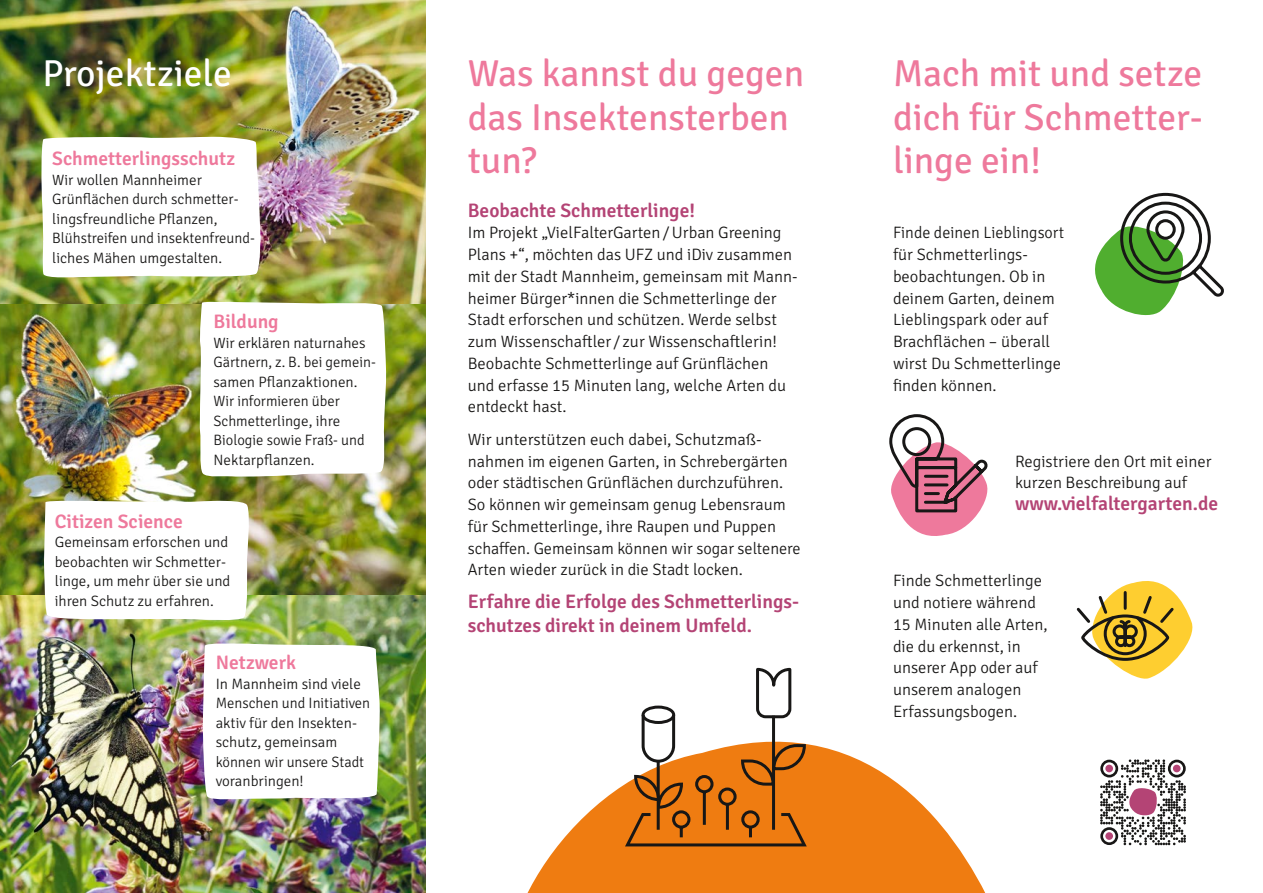
<style>
.page{position:relative;width:1263px;height:893px;background:#fff}
.page>*{position:absolute;margin:0;border:0;box-sizing:border-box;transform-origin:0 0}
.t1{font:37.5px/43.5px "Signika Negative";color:#ee799c}
.t2{font:37.5px "Signika Negative";color:#fff}
.t3{font:600 19.5px/24px "Signika Negative";color:#b44475}
.t4{font:600 19.5px "Signika Negative";color:#ee799c}
.t5{font:300 16.5px/21.8px "Signika Negative";color:#181716}
.t6{font:300 15px/19.5px "Signika Negative";color:#181716}
</style>
<div class="page">
<svg style="left:527px;top:744px;width:459px;height:149px;fill:#ef7c11"></svg>
<svg style="left:622px;top:667px;width:187px;height:181px"></svg>
<img style="left:0;top:304px;width:425px;height:589px">
<img style="left:0;top:0;width:425px;height:304px">
<svg style="left:889px;top:414px;width:99px;height:122px"></svg>
<svg style="left:1076px;top:581px;width:117px;height:98px"></svg>
<svg style="left:1095px;top:192px;width:129px;height:124px"></svg>
<svg style="left:1100px;top:759px;width:86px;height:86px"></svg>
<svg style="left:44px;top:500px;width:207px;height:121px"></svg>
<svg style="left:41px;top:137px;width:220px;height:142px"></svg>
<svg style="left:203px;top:642px;width:177px;height:159px"></svg>
<svg style="left:199px;top:301px;width:187px;height:177px"></svg>
<h1 class="t2" style="left:43px;top:45px;width:191px">Projektziele</h1>
<p class="t4" style="left:52px;top:143px;width:184px">Schmetterlingsschutz</p>
<p class="t6" style="left:52px;top:169px;width:203px">Wir wollen Mannheimer<br>Grünflächen durch schmetter&shy;lingsfreundliche Pflanzen,<br>Blühstreifen und insektenfreund&shy;liches Mähen umgestalten.</p>
<p class="t4" style="left:213px;top:307px;width:67px">Bildung</p>
<p class="t6" style="left:213px;top:332px;width:164px">Wir erklären naturnahes<br>Gärtnern, z. B. bei gemein&shy;samen Pflanzaktionen.<br>Wir informieren über<br>Schmetterlinge, ihre<br>Biologie sowie Fraß- und<br>Nektarpflanzen.</p>
<p class="t4" style="left:55px;top:506px;width:129px">Citizen Science</p>
<p class="t6" style="left:55px;top:532px;width:177px">Gemeinsam erforschen und beobachten wir Schmetter&shy;linge, um mehr über sie und ihren Schutz zu erfahren.</p>
<p class="t4" style="left:216px;top:647px;width:82px">Netzwerk</p>
<p class="t6" style="left:216px;top:673px;width:156px">In Mannheim sind viele<br>Menschen und Initiativen aktiv für den Insekten&shy;schutz, gemeinsam können wir unsere Stadt voranbringen!</p>
<h1 class="t1" style="left:468px;top:49px;width:338px">Was kannst du gegen das Insektensterben tun?</h1>
<p class="t3" style="left:468px;top:196px;width:229px">Beobachte Schmetterlinge!</p>
<p class="t5" style="left:468px;top:221px;width:331px">Im Projekt „VielFalterGarten / Urban Greening Plans +“, möchten das UFZ und iDiv zusammen mit der Stadt Mannheim, gemeinsam mit Mann&shy;heimer Bürger*innen die Schmetterlinge der Stadt erforschen und schützen. Werde selbst zum Wissenschaftler / zur Wissenschaftlerin!<br>Beobachte Schmetterlinge auf Grünflächen und erfasse 15 Minuten lang, welche Arten du entdeckt hast.</p>
<p class="t5" style="left:468px;top:427px;width:334px">Wir unterstützen euch dabei, Schutzmaß&shy;nahmen im eigenen Garten, in Schrebergärten oder städtischen Grünflächen durchzuführen.<br>So können wir gemeinsam genug Lebensraum für Schmetterlinge, ihre Raupen und Puppen schaffen. Gemeinsam können wir sogar seltenere Arten wieder zurück in die Stadt locken.</p>
<p class="t3" style="left:468px;top:588px;width:333px">Erfahre die Erfolge des Schmetterlings&shy;schutzes direkt in deinem Umfeld.</p>
<h1 class="t1" style="left:893px;top:49px;width:311px;text-align:justify">Mach mit und setze dich für Schmetter&shy;linge ein!</h1>
<p class="t5" style="left:893px;top:221px;width:172px">Finde deinen Lieblingsort für Schmetterlings&shy;beobachtungen. Ob in deinem Garten, deinem<br>Lieblingspark oder auf<br>Brachflächen – überall wirst Du Schmetterlinge finden können.</p>
<p class="t5" style="left:1015px;top:449px;width:198px">Registriere den Ort mit einer kurzen Beschreibung auf</p>
<p class="t3" style="left:1015px;top:490px;width:205px">www.vielfaltergarten.de</p>
<p class="t5" style="left:893px;top:569px;width:156px">Finde Schmetterlinge und notiere während<br>15 Minuten alle Arten, die du erkennst, in unserer App oder auf unserem analogen<br>Erfassungsbogen.</p>
</div>
